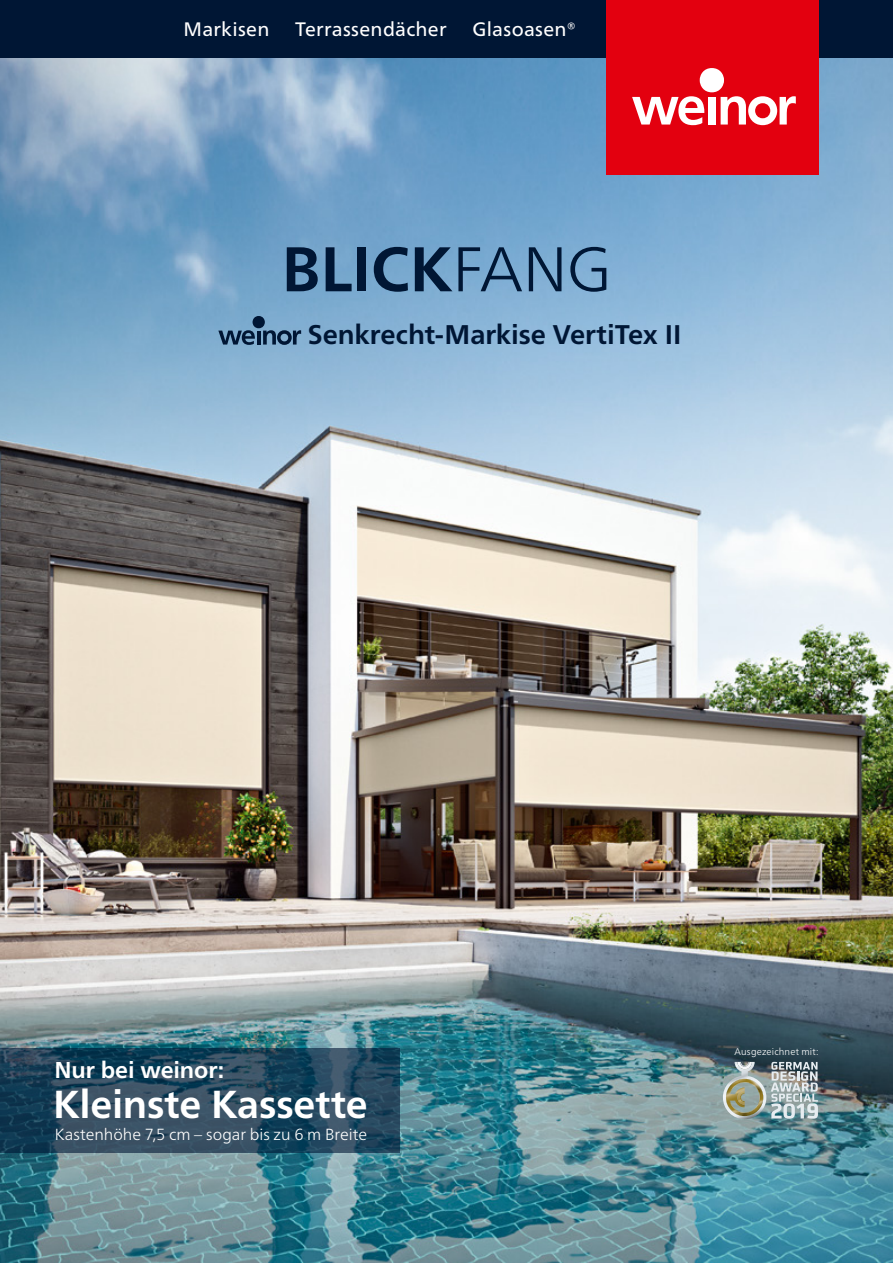
<style>
.page{position:relative;width:893px;height:1263px;background:#fff}
.page>*{position:absolute;margin:0;border:0;box-sizing:border-box;transform-origin:0 0}
.t1{font:700 63px "Frutiger Neue LTW1 G";letter-spacing:-.01em;color:#001634}
.t2{font:700 39px "Frutiger Neue LTW1 G";letter-spacing:-.005em;color:#fff}
.t3{font:700 27px "Frutiger Neue LTW1 G";color:#001634}
.t4{font:700 22.95px "Frutiger Neue LTW1 G";letter-spacing:-.005em;color:#fff}
.t5{font:19.5px "Frutiger Neue LTW1 G";letter-spacing:.015em;color:#fff}
.t6{font:300 16.05px "Frutiger Neue LTW1 G";color:#fff}
.t7{font:300 9.75px "Frutiger Neue LTW1 G";letter-spacing:.02em;color:#fff}
.s1{font-weight:300}
</style>
<div class="page">
<img style="left:0;top:57px;width:893px;height:1206px">
<svg style="left:218px;top:330px;width:37px;height:15px"></svg>
<hr style="left:257px;top:331px;width:3px;height:14px;background:#001634">
<div style="left:253px;top:316px;width:12px;height:12px;background:#001634;border-radius:50%"></div>
<svg style="left:263px;top:330px;width:38px;height:15px"></svg>
<svg style="left:0;top:1048px;width:400px;height:104px;background:#26475d"></svg>
<img style="left:723px;top:1062px;width:43px;height:57px">
<img style="left:726px;top:1079px;width:37px;height:37px">
<img style="left:737px;top:1062px;width:15px;height:7px">
<svg style="left:740px;top:1062px;width:9px;height:4px"></svg>
<img style="left:730px;top:1082px;width:30px;height:31px">
<svg style="left:771px;top:1062px;width:47px;height:57px;background:#a4b1b3"></svg>
<div style="left:0;top:0;width:893px;height:57px;background:#001634"></div>
<div style="left:606px;top:0;width:213px;height:174px;background:#e3000f"></div>
<svg style="left:632px;top:96px;width:72px;height:29px"></svg>
<div style="left:708px;top:97px;width:7px;height:28px;background:#fff"></div>
<div style="left:700px;top:68px;width:24px;height:24px;background:#fff;border-radius:50%"></div>
<svg style="left:721px;top:96px;width:75px;height:29px"></svg>
<p class="t5" style="left:183px;top:18px;width:88px">Markisen</p>
<p class="t5" style="left:295px;top:18px;width:153px">Terrassendächer</p>
<p class="t5" style="left:472px;top:18px;width:105px">Glasoasen®</p>
<h1 class="t1" style="left:281px;top:232px;width:332px">BLICK<span class="s1">FANG</span></h1>
<h3 class="t3" style="left:308px;top:319px;width:375px">Senkrecht-Markise VertiTex II</h3>
<h3 class="t4" style="left:54px;top:1056px;width:171px">Nur bei weinor:</h3>
<h2 class="t2" style="left:53px;top:1081px;width:316px">Kleinste Kassette</h2>
<p class="t6" style="left:55px;top:1124px;width:314px">Kastenhöhe 7,5 cm – sogar bis zu 6 m Breite</p>
<p class="t7" style="left:735px;top:1046px;width:86px">Ausgezeichnet mit:</p>
</div>
